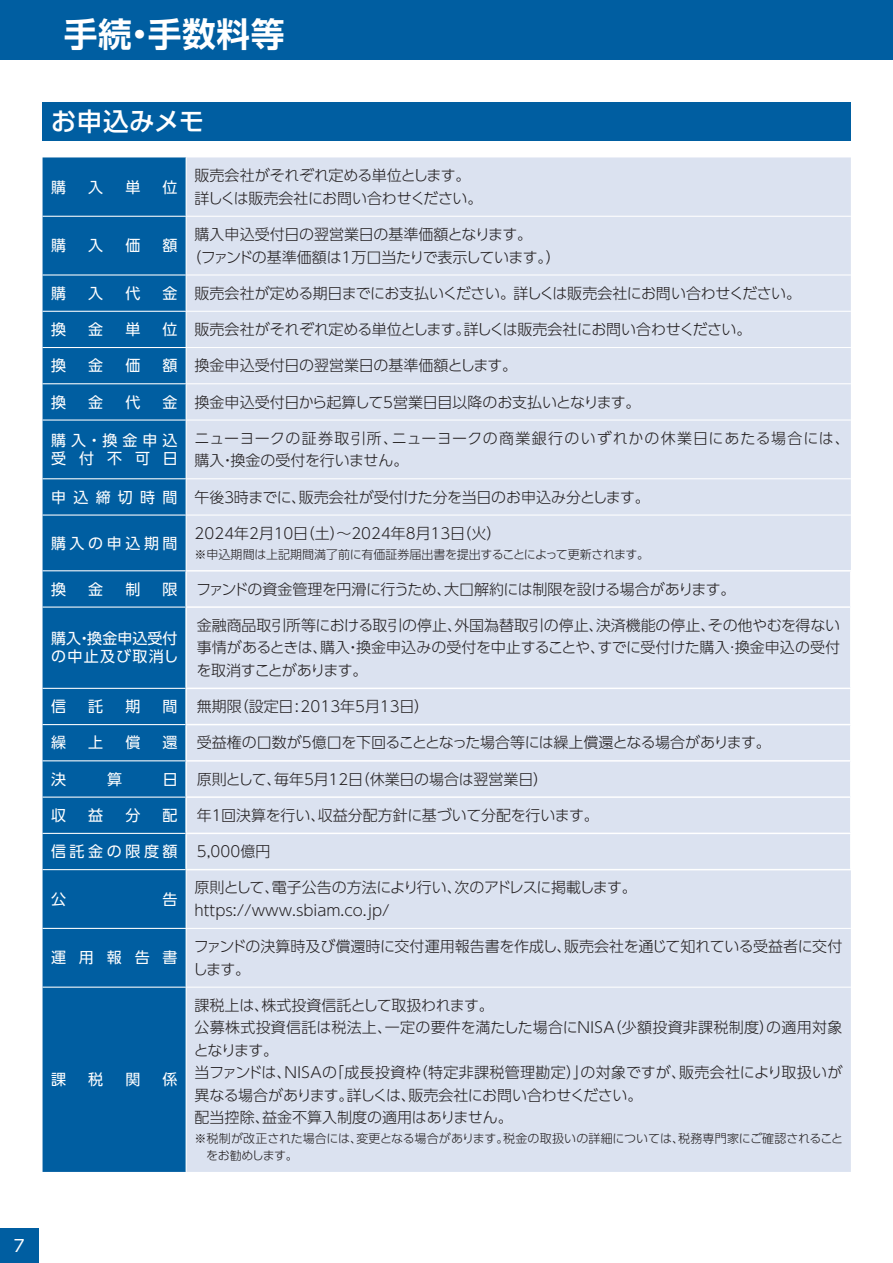
<style>
.page{position:relative;width:893px;height:1263px;background:#fff}
.page>*{position:absolute;margin:0;border:0;box-sizing:border-box;transform-origin:0 0}
.t1{font:33.75px "UD Shin Go Pro De Bold 90 pv RKSJ H";letter-spacing:.015em;color:#fff}
.t2{font:25.5px "UD Shin Go Pro Medium 90 pv RKSJ H";letter-spacing:.02em;color:#fff}
.t3{font:16.5px "UD Shin Go Pro Regular 90 pv RKSJ H";color:#fff}
.t4{font:15px/22.5px "UD Shin Go Pro Light 90 pv RKSJ H";color:#231f20}
.t5{font:15px/22.5px "UD Shin Go Pro Light 90 pv RKSJ H";letter-spacing:-.02em;color:#231f20}
.t6{font:15px "UD Shin Go Pro Regular 90 pv RKSJ H";letter-spacing:.24em;color:#fff}
.t7{font:15px/22.5px "UD Shin Go Pro Light 90 pv RKSJ H";letter-spacing:.03em;color:#231f20}
.t8{font:15px "UD Shin Go Pro Light 90 pv RKSJ H";letter-spacing:-.025em;color:#231f20}
.t9{font:15px "UD Shin Go Pro Light 90 pv RKSJ H";letter-spacing:-.03em;color:#231f20}
.t10{font:15px/18px "UD Shin Go Pro Regular 90 pv RKSJ H";letter-spacing:.005em;color:#fff}
.t11{font:15px/18px "UD Shin Go Pro Regular 90 pv RKSJ H";letter-spacing:.595em;color:#fff}
.t12{font:12px/16.5px "UD Shin Go Pro Light 90 pv RKSJ H";letter-spacing:-.01em;color:#231f20}
.s1{font-family:"UD Shin Go Pro Regular 90 pv RKSJ H";color:#fff}
</style>
<div class="page">
<div style="left:0;top:0;width:892px;height:60px;background:#005ea1"></div>
<div style="left:0;top:1228px;width:38px;height:35px;background:#005ea1"></div>
<div style="left:43px;top:102px;width:807px;height:38px;background:#005ea1"></div>
<div style="left:43px;top:157px;width:142px;height:1015px;background:#005ea1"></div>
<div style="left:187px;top:157px;width:663px;height:1015px;background:#dbe2f0"></div>
<hr style="left:43px;top:216px;width:807px;height:1px;background:#fff">
<hr style="left:43px;top:274px;width:807px;height:2px;background:#fff">
<hr style="left:43px;top:311px;width:807px;height:1px;background:#fff">
<hr style="left:43px;top:347px;width:807px;height:1px;background:#fff">
<hr style="left:43px;top:383px;width:807px;height:1px;background:#fff">
<hr style="left:43px;top:420px;width:807px;height:1px;background:#fff">
<hr style="left:43px;top:478px;width:807px;height:1px;background:#fff">
<hr style="left:43px;top:515px;width:807px;height:1px;background:#fff">
<hr style="left:43px;top:570px;width:142px;height:1px;background:#fff">
<hr style="left:43px;top:607px;width:142px;height:1px;background:#fff">
<hr style="left:43px;top:688px;width:142px;height:1px;background:#fff">
<hr style="left:43px;top:724px;width:142px;height:1px;background:#fff">
<hr style="left:43px;top:760px;width:142px;height:1px;background:#fff">
<hr style="left:43px;top:797px;width:142px;height:1px;background:#fff">
<hr style="left:43px;top:833px;width:142px;height:1px;background:#fff">
<hr style="left:43px;top:869px;width:142px;height:1px;background:#fff">
<hr style="left:43px;top:928px;width:807px;height:1px;background:#fff">
<hr style="left:43px;top:987px;width:807px;height:1px;background:#fff">
<hr style="left:185px;top:570px;width:666px;height:2px;background:#fff">
<hr style="left:185px;top:606px;width:666px;height:2px;background:#fff">
<hr style="left:185px;top:688px;width:666px;height:1px;background:#fff">
<hr style="left:185px;top:724px;width:666px;height:1px;background:#fff">
<hr style="left:185px;top:760px;width:666px;height:2px;background:#fff">
<hr style="left:185px;top:796px;width:666px;height:2px;background:#fff">
<hr style="left:185px;top:833px;width:666px;height:1px;background:#fff">
<hr style="left:185px;top:869px;width:666px;height:1px;background:#fff">
<h1 class="t1" style="left:64px;top:21px;width:222px">手続・手数料等</h1>
<h2 class="t2" style="left:51px;top:112px;width:155px">お申込みメモ</h2>
<p class="t6" style="left:51px;top:181px;width:16px">購</p>
<p class="t6" style="left:88px;top:181px;width:16px">入</p>
<p class="t6" style="left:125px;top:181px;width:16px">単</p>
<p class="t6" style="left:163px;top:181px;width:16px">位</p>
<p class="t5" style="left:195px;top:166px;width:289px">販売会社がそれぞれ定める単位とします。詳しくは販売会社にお問い合わせください。</p>
<p class="t6" style="left:51px;top:240px;width:16px">購</p>
<p class="t6" style="left:88px;top:240px;width:16px">入</p>
<p class="t6" style="left:125px;top:240px;width:16px">価</p>
<p class="t6" style="left:163px;top:240px;width:16px">額</p>
<p class="t5" style="left:186px;top:225px;width:376px;text-indent:8px">購入申込受付日の翌営業日の基準価額となります。<br>（ファンドの基準価額は1万口当たりで表示しています。）</p>
<p class="t6" style="left:51px;top:288px;width:16px">購</p>
<p class="t6" style="left:88px;top:288px;width:16px">入</p>
<p class="t6" style="left:125px;top:288px;width:16px">代</p>
<p class="t8" style="left:163px;top:288px;width:640px"><span class="s1">金</span> 販売会社が定める期日までにお支払いください。詳しくは販売会社にお問い合わせください。</p>
<p class="t6" style="left:51px;top:324px;width:16px">換</p>
<p class="t6" style="left:88px;top:324px;width:16px">金</p>
<p class="t6" style="left:125px;top:324px;width:16px">単</p>
<p class="t5" style="left:163px;top:320px;width:590px"><span class="s1">位</span> 販売会社がそれぞれ定める単位とします。詳しくは販売会社にお問い合わせください。</p>
<p class="t6" style="left:51px;top:360px;width:16px">換</p>
<p class="t6" style="left:88px;top:360px;width:16px">金</p>
<p class="t6" style="left:125px;top:360px;width:16px">価</p>
<p class="t4" style="left:163px;top:356px;width:356px"><span class="s1">額</span> 換金申込受付日の翌営業日の基準価額とします。</p>
<p class="t6" style="left:51px;top:396px;width:16px">換</p>
<p class="t6" style="left:88px;top:396px;width:16px">金</p>
<p class="t6" style="left:125px;top:396px;width:16px">代</p>
<p class="t4" style="left:163px;top:393px;width:479px"><span class="s1">金</span> 換金申込受付日から起算して5営業日目以降のお支払いとなります。</p>
<p class="t11" style="left:51px;top:434px;width:128px">購入・換金申込受付不可日</p>
<p class="t7" style="left:194px;top:429px;width:656px">ニューヨークの証券取引所、ニューヨークの商業銀行のいずれかの休業日にあたる場合には、購入・換金の受付を行いません。</p>
<p class="t5" style="left:51px;top:488px;width:600px"><span class="s1">申込締切時間</span> 午後３時までに、販売会社が受付けた分を当日のお申込み分とします。</p>
<p class="t6" style="left:51px;top:537px;width:128px">購入の申込期間</p>
<p class="t4" style="left:195px;top:524px;width:308px">2024年2月10日（土）～2024年8月13日（火）</p>
<p class="t12" style="left:195px;top:548px;width:456px">※ 申込期間は上記期間満了前に有価証券届出書を提出することによって更新されます。</p>
<p class="t6" style="left:51px;top:583px;width:16px">換</p>
<p class="t6" style="left:88px;top:583px;width:16px">金</p>
<p class="t6" style="left:125px;top:583px;width:16px">制</p>
<p class="t9" style="left:163px;top:583px;width:574px"><span class="s1">限</span> ファンドの資金管理を円滑に行うため、大口解約には制限を設ける場合があります。</p>
<p class="t10" style="left:51px;top:632px;width:129px">購入・換金申込受付の中止及び取消し</p>
<p class="t4" style="left:196px;top:616px;width:645px;text-align:justify">金融商品取引所等における取引の停止、外国為替取引の停止、決済機能の停止、その他やむを得ない事情があるときは、購入・換金申込みの受付を中止することや、すでに受付けた購入·換金申込の受付を取消すことがあります。</p>
<p class="t6" style="left:51px;top:701px;width:16px">信</p>
<p class="t6" style="left:88px;top:701px;width:16px">託</p>
<p class="t6" style="left:125px;top:701px;width:16px">期</p>
<p class="t6" style="left:163px;top:701px;width:16px">間</p>
<p class="t4" style="left:197px;top:697px;width:234px">無期限（設定日:2013年5月13日）</p>
<p class="t6" style="left:51px;top:737px;width:16px">繰</p>
<p class="t6" style="left:88px;top:737px;width:16px">上</p>
<p class="t6" style="left:125px;top:737px;width:16px">償</p>
<p class="t6" style="left:163px;top:737px;width:16px">還</p>
<p class="t5" style="left:197px;top:734px;width:575px">受益権の口数が5億口を下回ることとなった場合等には繰上償還となる場合があります。</p>
<p class="t6" style="left:51px;top:773px;width:16px">決</p>
<p class="t6" style="left:107px;top:773px;width:16px">算</p>
<p class="t6" style="left:163px;top:773px;width:16px">日</p>
<p class="t4" style="left:197px;top:770px;width:353px">原則として、毎年5月12日（休業日の場合は翌営業日）</p>
<p class="t6" style="left:51px;top:810px;width:16px">収</p>
<p class="t6" style="left:88px;top:810px;width:16px">益</p>
<p class="t6" style="left:125px;top:810px;width:16px">分</p>
<p class="t6" style="left:163px;top:810px;width:16px">配</p>
<p class="t4" style="left:197px;top:806px;width:403px">年１回決算を行い、収益分配方針に基づいて分配を行います。</p>
<p class="t6" style="left:51px;top:846px;width:128px">信託金の限度額</p>
<p class="t4" style="left:197px;top:842px;width:75px">5,000億円</p>
<p class="t6" style="left:51px;top:893px;width:16px">公</p>
<p class="t6" style="left:163px;top:893px;width:16px">告</p>
<p class="t4" style="left:195px;top:879px;width:443px">原則として、電子公告の方法により行い、次のアドレスに掲載します。https://www.sbiam.co.jp/</p>
<p class="t6" style="left:51px;top:952px;width:128px">運用報告書</p>
<p class="t4" style="left:193px;top:937px;width:651px">ファンドの決算時及び償還時に交付運用報告書を作成し、販売会社を通じて知れている受益者に交付します。</p>
<p class="t6" style="left:51px;top:1074px;width:16px">課</p>
<p class="t6" style="left:88px;top:1074px;width:16px">税</p>
<p class="t6" style="left:125px;top:1074px;width:16px">関</p>
<p class="t6" style="left:163px;top:1074px;width:16px">係</p>
<p class="t4" style="left:194px;top:996px;width:650px">課税上は、株式投資信託として取扱われます。<br>公募株式投資信託は税法上、一定の要件を満たした場合にNISA（少額投資非課税制度）の適用対象となります。<br>当ファンドは、NISAの「成長投資枠（特定非課税管理勘定）」の対象ですが、販売会社により取扱いが異なる場合があります。詳しくは、販売会社にお問い合わせください。<br>配当控除、益金不算入制度の適用はありません。</p>
<p class="t12" style="left:206px;top:1132px;width:638px;text-indent:-12px">※ 税制が改正された場合には、変更となる場合があります。税金の取扱いの詳細については、税務専門家にご確認されることをお勧めします。</p>
<p class="t3" style="left:14px;top:1239px;width:12px">7</p>
</div>
